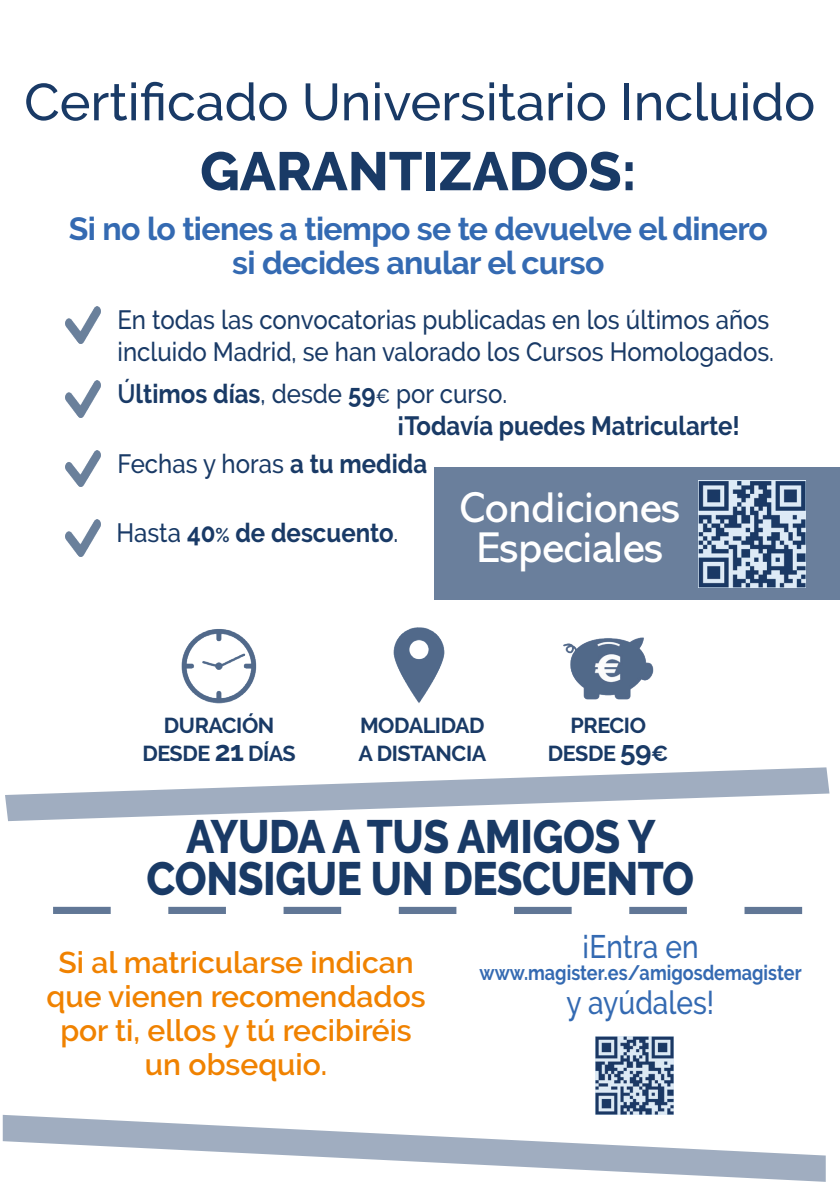
<style>
.page{position:relative;width:840px;height:1191px;background:#fff}
.page>*{position:absolute;margin:0;border:0;box-sizing:border-box;transform-origin:0 0}
.t1{font:800 54px "Raleway";color:#193a66}
.t2{font:500 52px "Raleway";color:#193a66}
.t3{font:800 46.6px "Raleway";letter-spacing:-.01em;color:#193a66;scale:.9 1}
.t4{font:43.4px "Abadi MT Std";letter-spacing:-.01em;color:#fff}
.t5{font:500 32.4px "Raleway";color:#346ab2;scale:.86 1}
.t6{font:700 32px/34px "Raleway";letter-spacing:-.02em;color:#346ab2;text-align:center}
.t7{font:600 30px/34px "Raleway";color:#f08200;text-align:center}
.t8{font:500 26.4px "Raleway";color:#193a66;scale:.91 1}
.t9{font:700 26.4px "Raleway";color:#193a66;scale:.91 1}
.t10{font:700 21.6px "Raleway";letter-spacing:-.02em;color:#193a66}
.t11{font:700 20.8px "Raleway";color:#346ab2;scale:.86 1}
.s1{font-weight:600}
.s2{font-weight:700}
.s3{font-size:19.8px}
.s4{font-weight:500}
.s5{font-size:28px}
</style>
<div class="page">
<svg style="left:5px;top:767px;width:824px;height:54px"></svg>
<svg style="left:3px;top:1114px;width:822px;height:67px"></svg>
<svg style="left:53px;top:906px;width:748px;height:8px"></svg>
<img style="left:563px;top:637px;width:91px;height:63px">
<img style="left:393px;top:627px;width:52px;height:76px">
<img style="left:181px;top:629px;width:76px;height:75px">
<img style="left:65px;top:450px;width:36px;height:37px">
<img style="left:65px;top:307px;width:36px;height:36px">
<img style="left:65px;top:519px;width:36px;height:37px">
<img style="left:595px;top:1036px;width:78px;height:78px">
<img style="left:65px;top:380px;width:36px;height:37px">
<div style="left:434px;top:467px;width:405px;height:133px;background:#6a7f9c"></div>
<img style="left:698px;top:480px;width:106px;height:108px">
<h2 class="t2" style="left:24px;top:72px;width:792px">Certificado Universitario Incluido</h2>
<h1 class="t1" style="left:200px;top:141px;width:437px">GARANTIZADOS:</h1>
<p class="t6" style="left:69px;top:212px;width:700px">Si no lo tienes a tiempo se te devuelve el dinero si decides anular el curso</p>
<p class="t8" style="left:117px;top:305px;width:717px">En todas las convocatorias publicadas en los últimos años</p>
<p class="t8" style="left:117px;top:337px;width:722px">incluido Madrid, se han valorado los Cursos Homologados.</p>
<p class="t8" style="left:117px;top:378px;width:429px"><span class="s1">Ú</span><span class="s2">ltimos días</span>, desde <span class="s2">59</span><span class="s3">€</span> por curso.</p>
<p class="t9" style="left:397px;top:411px;width:378px">¡Todavía puedes Matricularte!</p>
<p class="t8" style="left:117px;top:448px;width:341px">Fechas y horas <span class="s2">a tu medida</span></p>
<p class="t9" style="left:116px;top:518px;width:311px"><span class="s4">Hasta</span> 40<span class="s3">%</span> de descuento<span class="s4">.</span></p>
<p class="t4" style="left:459px;top:483px;width:222px">Condiciones</p>
<p class="t4" style="left:476px;top:523px;width:188px">Especiales</p>
<p class="t10" style="left:164px;top:712px;width:112px">DURACIÓN</p>
<p class="t10" style="left:142px;top:740px;width:155px">DESDE <span class="s5">21</span> DÍAS</p>
<p class="t10" style="left:360px;top:712px;width:126px">MODALIDAD</p>
<p class="t10" style="left:358px;top:740px;width:129px">A DISTANCIA</p>
<p class="t10" style="left:570px;top:712px;width:77px">PRECIO</p>
<p class="t10" style="left:547px;top:740px;width:122px">DESDE <span class="s5">59</span>€</p>
<p class="t3" style="left:186px;top:810px;width:523px">AYUDA A TUS AMIGOS Y</p>
<p class="t3" style="left:146px;top:852px;width:609px">CONSIGUE UN DESCUENTO</p>
<p class="t7" style="left:47px;top:946px;width:380px">Si al matricularse indican que vienen recomendados por ti, ellos y tú recibiréis</p>
<p class="t7" style="left:145px;top:1048px;width:184px">un obsequio.</p>
<p class="t5" style="left:582px;top:928px;width:137px">¡Entra en</p>
<p class="t11" style="left:479px;top:960px;width:375px">www.magister.es/amigosdemagister</p>
<p class="t5" style="left:566px;top:984px;width:173px">y ayúdales!</p>
</div>
